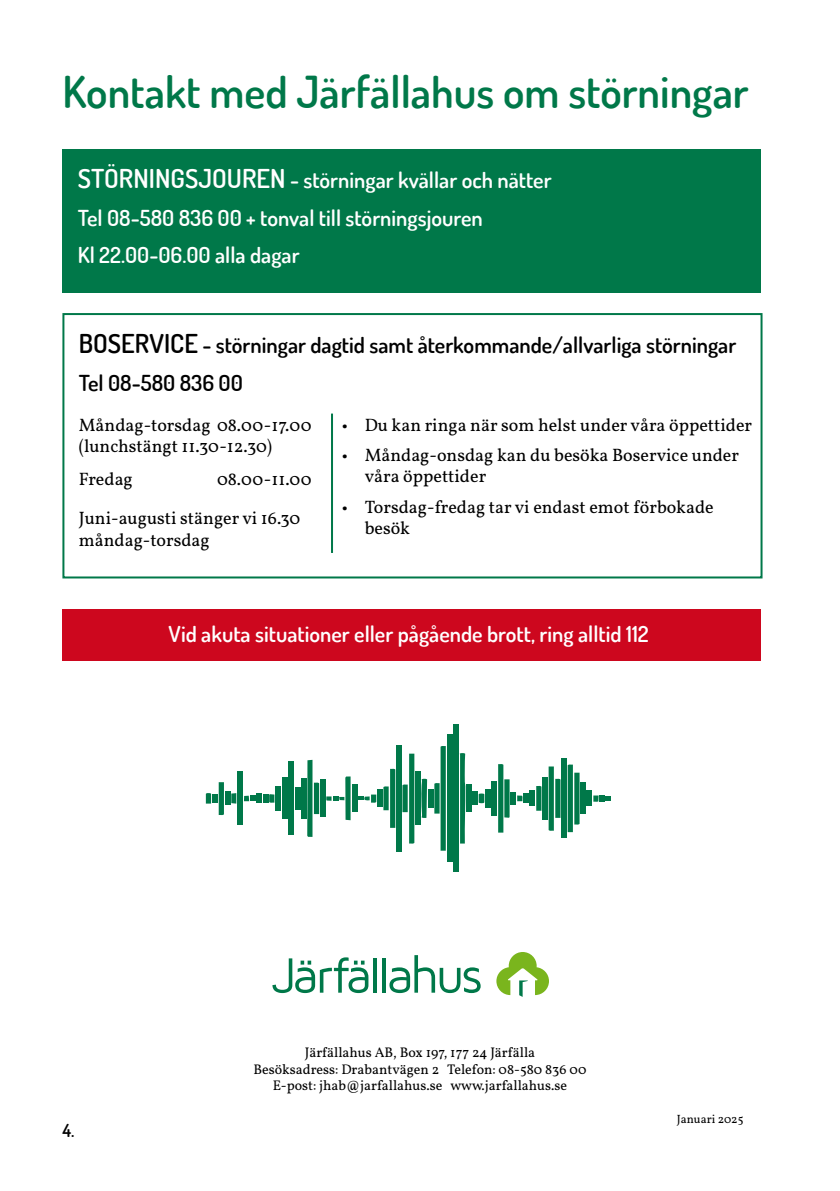
<style>
.page{position:relative;width:840px;height:1191px;background:#fff}
.page>*{position:absolute;margin:0;border:0;box-sizing:border-box;transform-origin:0 0}
.t1{font:600 44px "Dosis";color:#007849}
.t2{font:600 22px/37.8px "Dosis";color:#fff}
.t3{font:600 22px/37.8px "Dosis";color:#000}
.t4{font:18px/21.6px "Vollkorn";color:#000}
.t5{font:600 18px "Dosis";color:#000}
.t6{font:14px/16.8px "Vollkorn";color:#000;text-align:center}
.t7{font:12px "Vollkorn";color:#000}
.s1{font-size:26px}
</style>
<div class="page">
<svg style="left:496px;top:952px;width:52px;height:45px"></svg>
<hr style="left:373px;top:958px;width:4px;height:34px;background:#007849">
<hr style="left:382px;top:958px;width:4px;height:34px;background:#007849">
<svg style="left:389px;top:955px;width:91px;height:38px"></svg>
<svg style="left:272px;top:957px;width:96px;height:36px"></svg>
<div style="left:62px;top:149px;width:698px;height:143px;background:#007849"></div>
<div style="left:62px;top:313px;width:700px;height:265px;border:2px solid #007849"></div>
<hr style="left:331px;top:413px;width:2px;height:140px;background:#007849">
<div style="left:453px;top:724px;width:5px;height:148px;background:#007849"></div>
<div style="left:447px;top:734px;width:5px;height:128px;background:#007849"></div>
<div style="left:396px;top:745px;width:5px;height:106px;background:#007849"></div>
<svg style="left:459px;top:753px;width:6px;height:90px"></svg>
<div style="left:561px;top:758px;width:5px;height:80px;background:#007849"></div>
<div style="left:288px;top:761px;width:5px;height:74px;background:#007849"></div>
<div style="left:415px;top:771px;width:5px;height:54px;background:#007849"></div>
<div style="left:237px;top:771px;width:6px;height:54px;background:#007849"></div>
<svg style="left:567px;top:764px;width:12px;height:68px"></svg>
<div style="left:542px;top:777px;width:5px;height:42px;background:#007849"></div>
<div style="left:282px;top:777px;width:5px;height:42px;background:#007849"></div>
<div style="left:301px;top:778px;width:5px;height:41px;background:#007849"></div>
<svg style="left:548px;top:766px;width:12px;height:65px"></svg>
<svg style="left:420px;top:778px;width:7px;height:40px"></svg>
<svg style="left:498px;top:764px;width:11px;height:68px"></svg>
<div style="left:320px;top:780px;width:5px;height:37px;background:#007849"></div>
<div style="left:491px;top:781px;width:5px;height:34px;background:#007849"></div>
<svg style="left:218px;top:782px;width:6px;height:33px"></svg>
<div style="left:580px;top:782px;width:5px;height:32px;background:#007849"></div>
<svg style="left:307px;top:760px;width:12px;height:77px"></svg>
<svg style="left:434px;top:746px;width:11px;height:104px"></svg>
<div style="left:466px;top:784px;width:5px;height:28px;background:#007849"></div>
<div style="left:352px;top:784px;width:5px;height:28px;background:#007849"></div>
<svg style="left:402px;top:753px;width:12px;height:91px"></svg>
<div style="left:276px;top:786px;width:5px;height:24px;background:#007849"></div>
<svg style="left:536px;top:785px;width:5px;height:25px"></svg>
<svg style="left:383px;top:768px;width:12px;height:60px"></svg>
<div style="left:295px;top:787px;width:5px;height:22px;background:#007849"></div>
<div style="left:428px;top:789px;width:5px;height:19px;background:#007849"></div>
<div style="left:485px;top:789px;width:5px;height:18px;background:#007849"></div>
<div style="left:377px;top:790px;width:5px;height:17px;background:#007849"></div>
<div style="left:586px;top:790px;width:5px;height:16px;background:#007849"></div>
<div style="left:529px;top:790px;width:5px;height:16px;background:#007849"></div>
<div style="left:472px;top:791px;width:5px;height:14px;background:#007849"></div>
<div style="left:225px;top:791px;width:5px;height:14px;background:#007849"></div>
<div style="left:510px;top:792px;width:5px;height:12px;background:#007849"></div>
<div style="left:231px;top:793px;width:5px;height:10px;background:#007849"></div>
<svg style="left:206px;top:793px;width:5px;height:10px"></svg>
<svg style="left:478px;top:793px;width:6px;height:10px"></svg>
<div style="left:523px;top:793px;width:5px;height:10px;background:#007849"></div>
<div style="left:257px;top:793px;width:5px;height:10px;background:#007849"></div>
<div style="left:263px;top:794px;width:5px;height:8px;background:#007849"></div>
<div style="left:212px;top:794px;width:5px;height:8px;background:#007849"></div>
<svg style="left:269px;top:794px;width:5px;height:9px"></svg>
<svg style="left:517px;top:795px;width:5px;height:6px"></svg>
<svg style="left:244px;top:795px;width:11px;height:6px"></svg>
<svg style="left:593px;top:795px;width:17px;height:7px"></svg>
<svg style="left:358px;top:794px;width:18px;height:9px"></svg>
<svg style="left:326px;top:776px;width:24px;height:44px"></svg>
<div style="left:62px;top:609px;width:698px;height:52px;background:#cd071e"></div>
<h1 class="t1" style="left:62px;top:63px;width:687px">Kontakt med Järfällahus om störningar</h1>
<p class="t2" style="left:78px;top:160px;width:475px"><span class="s1">STÖRNINGSJOUREN</span> - störningar kvällar och nätter<br>Tel 08-580 836 00 + tonval till störningsjouren<br>Kl 22.00-06.00 alla dagar</p>
<p class="t3" style="left:79px;top:325px;width:658px"><span class="s1">BOSERVICE</span> - störningar dagtid samt återkommande/allvarliga störningar<br>Tel 08-580 836 00</p>
<p class="t4" style="left:79px;top:413px;width:234px">Måndag-torsdag 08.00-17.00 (lunchstängt 11.30-12.30)</p>
<p class="t4" style="left:79px;top:467px;width:55px">Fredag</p>
<p class="t4" style="left:342px;top:413px;width:411px">• Du kan ringa när som helst under våra öppettider</p>
<p class="t4" style="left:364px;top:443px;width:375px;text-indent:-23px">• Måndag-onsdag kan du besöka Boservice under våra öppettider</p>
<p class="t4" style="left:364px;top:494px;width:350px;text-indent:-23px">• Torsdag-fredag tar vi endast emot förbokade besök</p>
<p class="t4" style="left:79px;top:459px;width:234px;line-height:38.6px;text-indent:138px">08.00-11.00<br>Juni-augusti stänger vi 16.30</p>
<p class="t4" style="left:79px;top:527px;width:132px">måndag-torsdag</p>
<p class="t2" style="left:168px;top:614px;width:481px">Vid akuta situationer eller pågående brott, ring alltid 112</p>
<p class="t5" style="left:62px;top:1119px;width:13px">4.</p>
<p class="t6" style="left:253px;top:1042px;width:334px">Järfällahus AB, Box 197, 177 24 Järfälla<br>Besöksadress: Drabantvägen 2 Telefon: 08-580 836 00<br>E-post: jhab@jarfallahus.se www.jarfallahus.se</p>
<p class="t7" style="left:676px;top:1110px;width:68px">Januari 2025</p>
</div>
